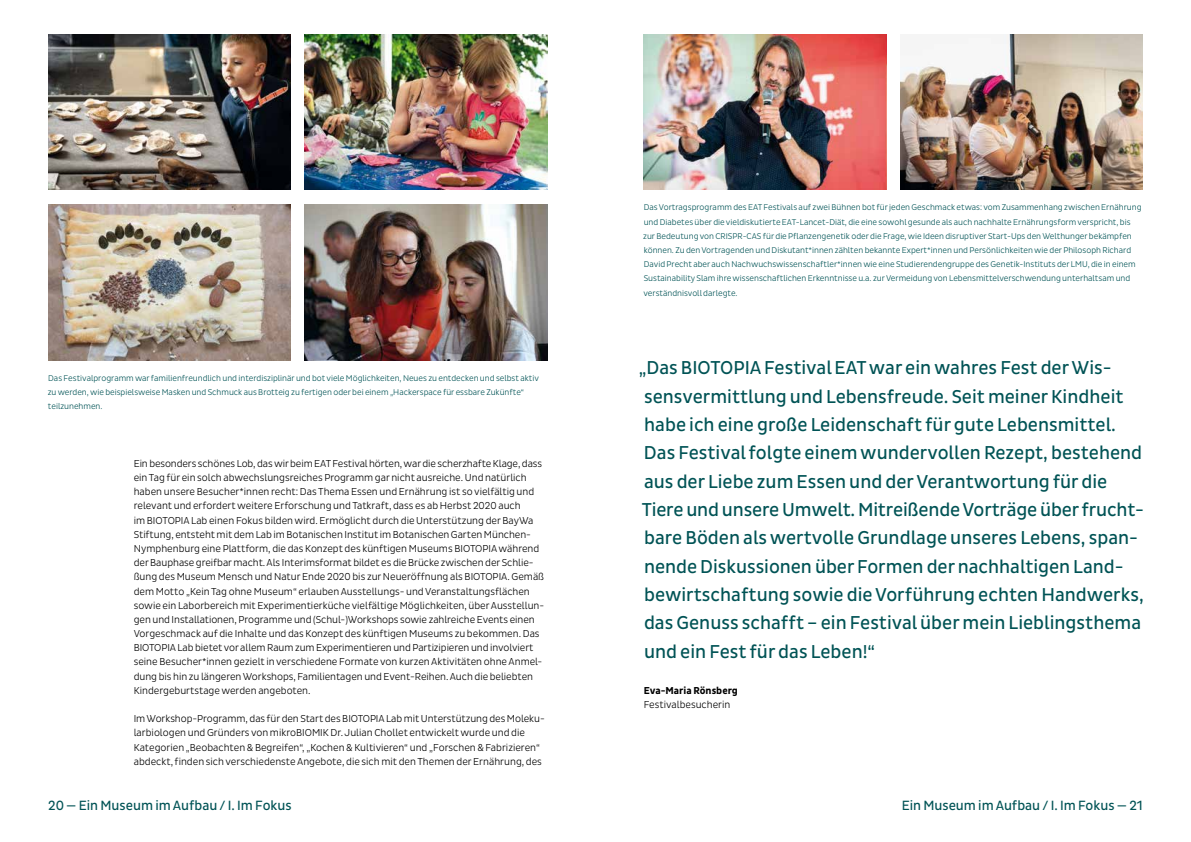
<style>
.page{position:relative;width:1191px;height:842px;background:#fff}
.page>*{position:absolute;margin:0;border:0;box-sizing:border-box;transform-origin:0 0}
.t1{font:19px/28.3px "Pluto Sans Cond";color:#005355}
.t2{font:13.7px "Pluto Sans Cond";color:#005355}
.t3{font:300 10.2px/14.2px "Pluto Sans Cond";color:#000}
.t4{font:700 10.2px "Pluto Sans Cond";color:#000}
.t5{font:300 8.5px/14.2px "Pluto Sans Cond";color:#005355}
</style>
<div class="page">
<img style="left:48px;top:34px;width:243px;height:156px">
<img style="left:305px;top:204px;width:242px;height:156px">
<img style="left:305px;top:34px;width:242px;height:156px">
<img style="left:48px;top:204px;width:243px;height:156px">
<img style="left:643px;top:34px;width:243px;height:156px">
<img style="left:900px;top:34px;width:242px;height:156px">
<p class="t5" style="left:48px;top:371px;width:493px">Das Festivalprogramm war familienfreundlich und interdisziplinär und bot viele Möglichkeiten, Neues zu entdecken und selbst aktiv zu werden, wie beispielsweise Masken und Schmuck aus Brotteig zu fertigen oder bei einem „Hackerspace für essbare Zukünfte“ teilzunehmen.</p>
<p class="t3" style="left:134px;top:456px;width:412px">Ein besonders schönes Lob, das wir beim EAT Festival hörten, war die scherzhafte Klage, dass ein Tag für ein solch abwechslungsreiches Programm gar nicht ausreiche. Und natürlich haben unsere Besucher*innen recht: Das Thema Essen und Ernährung ist so vielfältig und relevant und erfordert weitere Erforschung und Tatkraft, dass es ab Herbst 2020 auch<br>im BIOTOPIA Lab einen Fokus bilden wird. Ermöglicht durch die Unterstützung der BayWa Stiftung, entsteht mit dem Lab im Botanischen Institut im Botanischen Garten München-Nymphenburg eine Plattform, die das Konzept des künftigen Museums BIOTOPIA während der Bauphase greifbar macht. Als Interimsformat bildet es die Brücke zwischen der Schlie&shy;ßung des Museum Mensch und Natur Ende 2020 bis zur Neueröffnung als BIOTOPIA. Gemäß dem Motto „Kein Tag ohne Museum“ erlauben Ausstellungs- und Veranstaltungsflächen sowie ein Laborbereich mit Experimentierküche vielfältige Möglichkeiten, über Ausstellun&shy;gen und Installationen, Programme und (Schul-)Workshops sowie zahlreiche Events einen Vorgeschmack auf die Inhalte und das Konzept des künftigen Museums zu bekommen. Das BIOTOPIA Lab bietet vor allem Raum zum Experimentieren und Partizipieren und involviert seine Besucher*innen gezielt in verschiedene Formate von kurzen Aktivitäten ohne Anmel&shy;dung bis hin zu längeren Workshops, Familientagen und Event-Reihen. Auch die beliebten Kindergeburtstage werden angeboten.</p>
<p class="t3" style="left:134px;top:712px;width:412px">Im Workshop-Programm, das für den Start des BIOTOPIA Lab mit Unterstützung des Moleku&shy;larbiologen und Gründers von mikroBIOMIK Dr. Julian Chollet entwickelt wurde und die Kategorien „Beobachten &amp; Begreifen“, „Kochen &amp; Kultivieren“ und „Forschen &amp; Fabrizieren“ abdeckt, finden sich verschiedenste Angebote, die sich mit den Themen der Ernährung, des</p>
<p class="t5" style="left:643px;top:201px;width:500px">Das Vortragsprogramm des EAT Festivals auf zwei Bühnen bot für jeden Geschmack etwas: vom Zusammenhang zwischen Ernährung und Diabetes über die vieldiskutierte EAT-Lancet-Diät, die eine sowohl gesunde als auch nachhalte Ernährungsform verspricht, bis zur Bedeutung von CRISPR-CAS für die Pflanzengenetik oder die Frage, wie Ideen disruptiver Start-Ups den Welthunger bekämpfen können. Zu den Vortragenden und Diskutant*innen zählten bekannte Expert*innen und Persönlichkeiten wie der Philosoph Richard David Precht aber auch Nachwuchswissenschaftler*innen wie eine Studierendengruppe des Genetik-Instituts der LMU, die in einem Sustainability Slam ihre wissenschaftlichen Erkenntnisse u.a. zur Vermeidung von Lebensmittelverschwendung unterhaltsam und verständnisvoll darlegte.</p>
<p class="t1" style="left:638px;top:354px;width:507px">„Das BIOTOPIA Festival EAT war ein wahres Fest der Wis&shy;sensvermittlung und Lebensfreude. Seit meiner Kindheit habe ich eine große Leidenschaft für gute Lebensmittel.<br>Das Festival folgte einem wundervollen Rezept, bestehend aus der Liebe zum Essen und der Verantwortung für die Tiere und unsere Umwelt. Mitreißende Vorträge über frucht&shy;bare Böden als wertvolle Grundlage unseres Lebens, span&shy;nende Diskussionen über Formen der nachhaltigen Land&shy;bewirtschaftung sowie die Vorführung echten Handwerks, das Genuss schafft – ein Festival über mein Lieblingsthema und ein Fest für das Leben!“</p>
<p class="t4" style="left:643px;top:684px;width:96px">Eva-Maria Rönsberg</p>
<p class="t3" style="left:643px;top:697px;width:88px">Festivalbesucherin</p>
<h2 class="t2" style="left:48px;top:797px;width:245px">20 — Ein Museum im Aufbau / I. Im Fokus</h2>
<h2 class="t2" style="left:901px;top:797px;width:242px">Ein Museum im Aufbau / I. Im Fokus — 21</h2>
</div>
